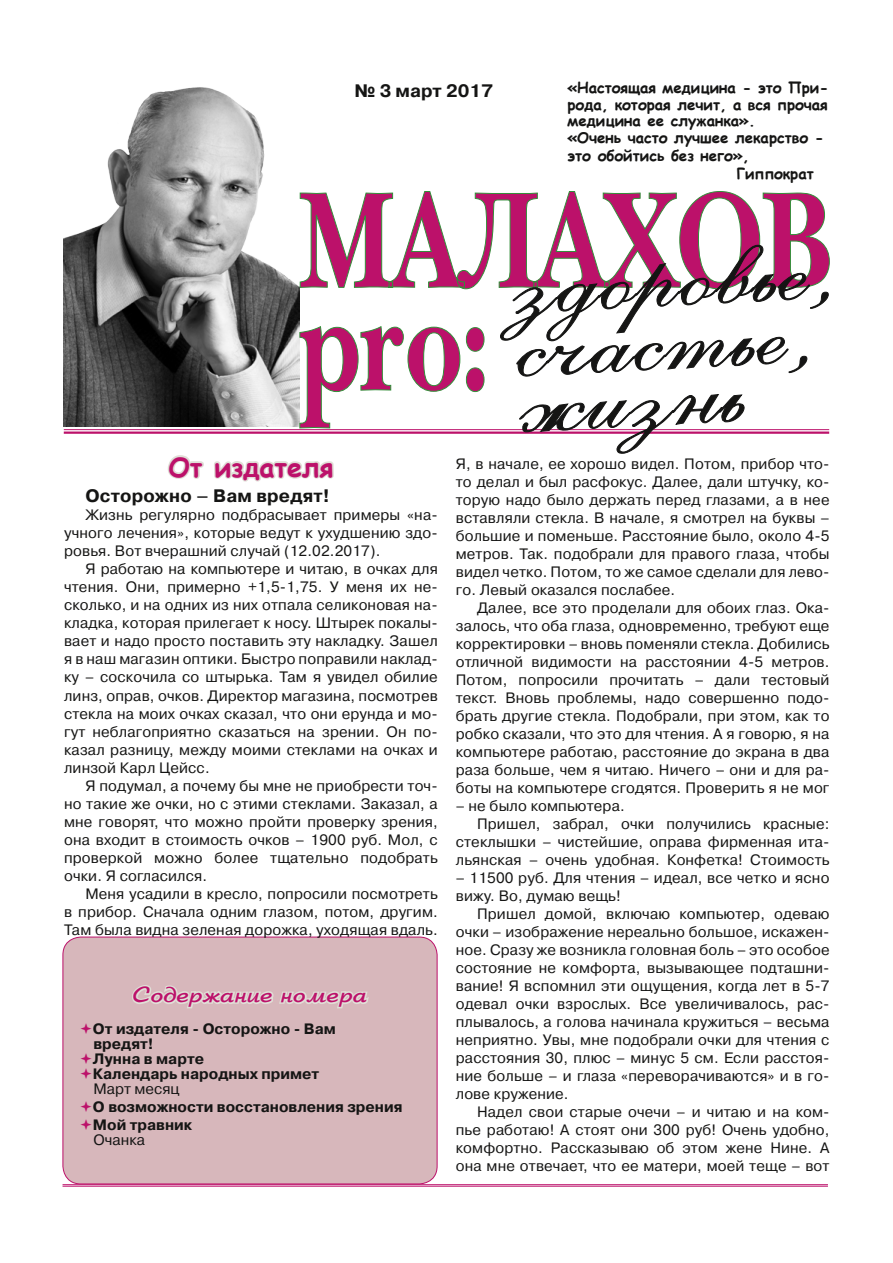
<style>
.page{position:relative;width:893px;height:1263px;background:#fff}
.page>*{position:absolute;margin:0;border:0;box-sizing:border-box;transform-origin:0 0}
.t1{font:700 27px "Comic Sans MS";color:#bc116a}
.t2{font:700 21.9px "Arbat Di";color:#bc116a}
.t3{font:700 18px "Pragmatica C";letter-spacing:.01em;color:#151514}
.t4{font:15px/18px "Pragmatica C";letter-spacing:.01em;color:#151514;text-align:justify}
.t5{font:700 15px/16.5px "Comic Sans MS";color:#151514}
.t6{font:700 15px/15px "Pragmatica C";color:#151514}
</style>
<div class="page">
<hr style="left:64px;top:429px;width:765px;height:1px;background:#bc116a">
<hr style="left:64px;top:431px;width:765px;height:3px;background:#bc116a">
<img style="left:64px;top:87px;width:236px;height:340px">
<svg style="left:300px;top:191px;width:530px;height:97px"></svg>
<svg style="left:519px;top:394px;width:225px;height:59px"></svg>
<svg style="left:500px;top:245px;width:328px;height:131px"></svg>
<hr style="left:63px;top:1184px;width:765px;height:1px;background:#bc116a">
<hr style="left:63px;top:1186px;width:765px;height:1px;background:#bc116a">
<div style="left:63px;top:937px;width:374px;height:247px;background:#d7b7bb;border-radius:18px"></div>
<div style="left:63px;top:937px;width:374px;height:247px;border:1px solid #bc116a;border-radius:18px"></div>
<svg style="left:132px;top:985px;width:237px;height:24px"></svg>
<svg style="left:166px;top:237px;width:318px;height:245px"></svg>
<p class="t3" style="left:355px;top:81px;width:140px">№ 3 март 2017</p>
<p class="t5" style="left:568px;top:79px;width:263px">«Настоящая медицина - это При&shy;рода, которая лечит, а вся прочая медицина ее служанка».<br>«Очень часто лучшее лекарство -</p>
<p class="t5" style="left:737px;top:146px;width:78px;line-height:18px;text-indent:-169px">это обойтись без него»,<br>Гиппократ</p>
<h1 class="t1" style="left:168px;top:447px;width:166px">От издателя</h1>
<p class="t3" style="left:85px;top:486px;width:246px">Осторожно – Вам вредят!</p>
<p class="t4" style="left:64px;top:506px;width:375px;text-indent:21px">Жизнь регулярно подбрасывает примеры «на&shy;учного лечения», которые ведут к ухудшению здо&shy;ровья. Вот вчерашний случай (12.02.2017).</p>
<p class="t4" style="left:64px;top:560px;width:375px;text-indent:21px">Я работаю на компьютере и читаю, в очках для чтения. Они, примерно +1,5-1,75. У меня их не&shy;сколько, и на одних из них отпала селиконовая на&shy;кладка, которая прилегает к носу. Штырек покалы&shy;вает и надо просто поставить эту накладку. Зашел я в наш магазин оптики. Быстро поправили наклад&shy;ку – соскочила со штырька. Там я увидел обилие линз, оправ, очков. Директор магазина, посмотрев стекла на моих очках сказал, что они ерунда и мо&shy;гут неблагоприятно сказаться на зрении. Он по&shy;казал разницу, между моими стеклами на очках и линзой Карл Цейсс.</p>
<p class="t4" style="left:64px;top:776px;width:375px;text-indent:21px">Я подумал, а почему бы мне не приобрести точ&shy;но такие же очки, но с этими стеклами. Заказал, а мне говорят, что можно пройти проверку зрения, она входит в стоимость очков – 1900 руб. Мол, с проверкой можно более тщательно подобрать очки. Я согласился.</p>
<p class="t4" style="left:64px;top:884px;width:375px;text-indent:21px">Меня усадили в кресло, попросили посмотреть в прибор. Сначала одним глазом, потом, другим.<br>Там была видна зеленая дорожка, уходящая вдаль.</p>
<h2 class="t2" style="left:133px;top:982px;width:236px">Содержание номера</h2>
<p class="t6" style="left:93px;top:1022px;width:245px">От издателя - Осторожно - Вам вредят!<br>Лунна в марте<br>Календарь народных примет</p>
<p class="t4" style="left:94px;top:1080px;width:87px">Март месяц</p>
<p class="t6" style="left:93px;top:1098px;width:311px;line-height:18px">О возможности восстановления зрения<br>Мой травник</p>
<p class="t4" style="left:94px;top:1131px;width:53px">Очанка</p>
<p class="t4" style="left:456px;top:454px;width:375px">Я, в начале, ее хорошо видел. Потом, прибор что&shy;то делал и был расфокус. Далее, дали штучку, ко&shy;торую надо было держать перед глазами, а в нее вставляли стекла. В начале, я смотрел на буквы – большие и поменьше. Расстояние было, около 4-5 метров. Так. подобрали для правого глаза, чтобы видел четко. Потом, то же самое сделали для лево&shy;го. Левый оказался послабее.</p>
<p class="t4" style="left:456px;top:598px;width:375px;text-indent:21px">Далее, все это проделали для обоих глаз. Ока&shy;залось, что оба глаза, одновременно, требуют еще корректировки – вновь поменяли стекла. Добились отличной видимости на расстоянии 4-5 метров.<br>Потом, попросили прочитать – дали тестовый текст. Вновь проблемы, надо совершенно подо&shy;брать другие стекла. Подобрали, при этом, как то робко сказали, что это для чтения. А я говорю, я на компьютере работаю, расстояние до экрана в два раза больше, чем я читаю. Ничего – они и для ра&shy;боты на компьютере сгодятся. Проверить я не мог</p>
<p class="t4" style="left:456px;top:796px;width:170px">– не было компьютера.</p>
<p class="t4" style="left:477px;top:814px;width:354px">Пришел, забрал, очки получились красные:</p>
<p class="t4" style="left:456px;top:832px;width:375px">стеклышки – чистейшие, оправа фирменная ита-</p>
<p class="t4" style="left:456px;top:850px;width:375px">льянская – очень удобная. Конфетка! Стоимость</p>
<p class="t4" style="left:456px;top:868px;width:375px">– 11500 руб. Для чтения – идеал, все четко и ясно вижу. Во, думаю вещь!</p>
<p class="t4" style="left:456px;top:904px;width:375px;text-indent:21px">Пришел домой, включаю компьютер, одеваю очки – изображение нереально большое, искажен&shy;ное. Сразу же возникла головная боль – это особое состояние не комфорта, вызывающее подташни&shy;вание! Я вспомнил эти ощущения, когда лет в 5-7 одевал очки взрослых. Все увеличивалось, рас&shy;плывалось, а голова начинала кружиться – весьма неприятно. Увы, мне подобрали очки для чтения с расстояния 30, плюс – минус 5 см. Если расстоя&shy;ние больше – и глаза «переворачиваются» и в го&shy;лове кружение.</p>
<p class="t4" style="left:456px;top:1102px;width:375px;text-indent:21px">Надел свои старые очечи – и читаю и на ком&shy;пье работаю! А стоят они 300 руб! Очень удобно, комфортно. Рассказываю об этом жене Нине. А она мне отвечает, что ее матери, моей теще – вот</p>
</div>
